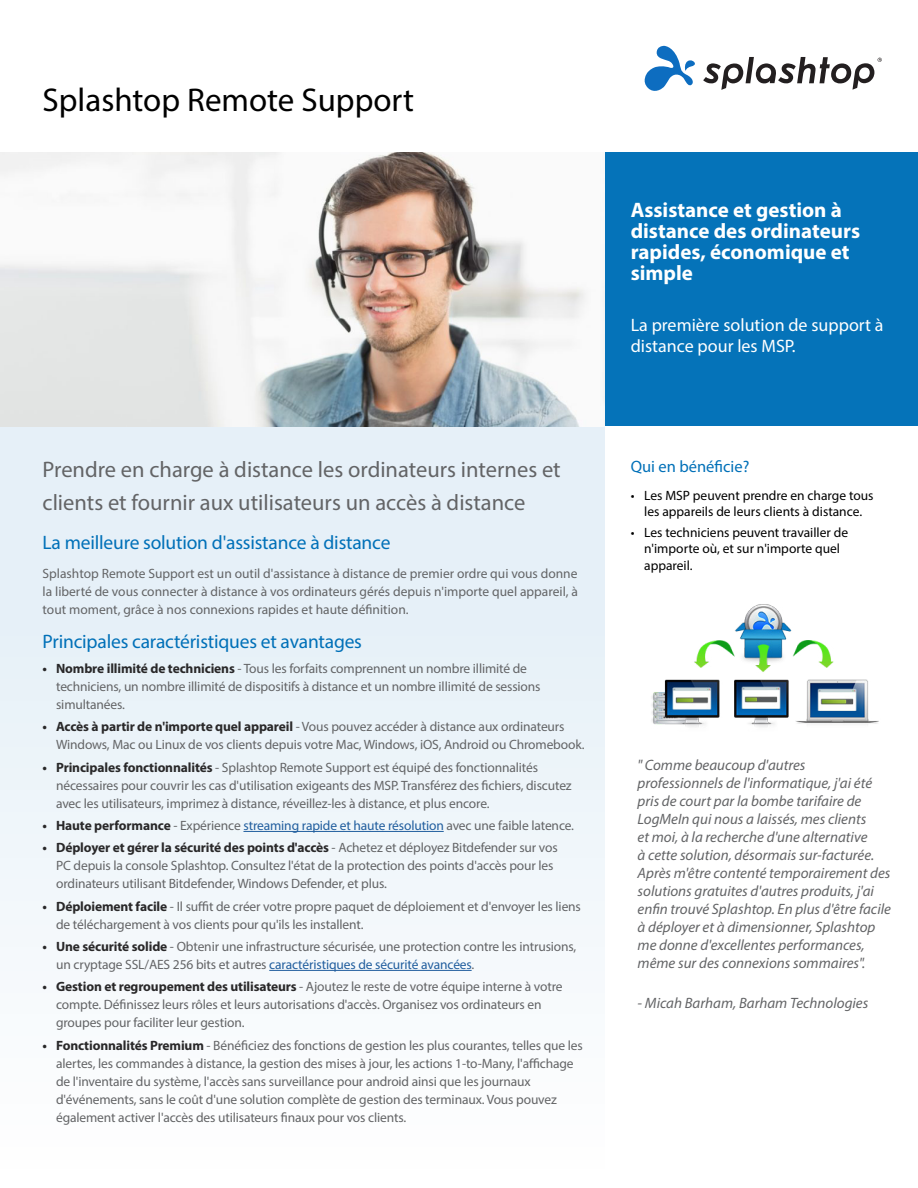
<style>
.page{position:relative;width:918px;height:1188px;background:#fff}
.page>*{position:absolute;margin:0;border:0;box-sizing:border-box;transform-origin:0 0}
.t1{font:33px "Myriad Pro";color:#000}
.t2{font:22.5px/33px "Myriad Pro";color:#636466}
.t3{font:700 21px/21px "Myriad Pro";color:#fff}
.t4{font:19.5px "Myriad Pro";letter-spacing:-.01em;color:#0070b8}
.t5{font:18px/21px "Myriad Pro";color:#fff}
.t6{font:16.5px "Myriad Pro";color:#0070b8}
.t7{font:italic 15px/18px "Myriad Pro";color:#636466}
.t8{font:13.5px/18px "Myriad Pro";letter-spacing:-.01em;color:#636466}
.t9{font:13.5px/16.5px "Myriad Pro";color:#000;text-align:center}
.s1{font-weight:700;color:#292829}
.s2{color:#215e9e}
</style>
<div class="page">
<div style="left:0;top:426px;width:605px;height:762px;background:linear-gradient(to bottom,#e1edf7,#fefefe)"></div>
<div style="left:591px;top:142px;width:327px;height:285px;background:#fff"></div>
<div style="left:605px;top:152px;width:313px;height:274px;background:#0573b9"></div>
<hr style="left:243px;top:831px;width:201px;height:1px;background:#215e9e">
<hr style="left:269px;top:970px;width:203px;height:1px;background:#215e9e">
<img style="left:0;top:152px;width:605px;height:274px">
<img style="left:652px;top:604px;width:227px;height:123px">
<svg style="left:703px;top:57px;width:179px;height:33px"></svg>
<svg style="left:644px;top:46px;width:51px;height:45px"></svg>
<h1 class="t1" style="left:43px;top:80px;width:373px">Splashtop Remote Support</h1>
<h2 class="t2" style="left:43px;top:452px;width:520px">Prendre en charge à distance les ordinateurs internes et clients et fournir aux utilisateurs un accès à distance</h2>
<h3 class="t4" style="left:43px;top:531px;width:349px">La meilleure solution d'assistance à distance</h3>
<p class="t8" style="left:43px;top:564px;width:537px;text-align:justify">Splashtop Remote Support est un outil d'assistance à distance de premier ordre qui vous donne la liberté de vous connecter à distance à vos ordinateurs gérés depuis n'importe quel appareil, à tout moment, grâce à nos connexions rapides et haute définition.</p>
<h3 class="t4" style="left:43px;top:629px;width:321px">Principales caractéristiques et avantages</h3>
<p class="t8" style="left:56px;top:659px;width:486px;text-indent:-14px"><span class="s1">• Nombre illimité de techniciens</span> - Tous les forfaits comprennent un nombre illimité de techniciens, un nombre illimité de dispositifs à distance et un nombre illimité de sessions simultanées.</p>
<p class="t8" style="left:56px;top:718px;width:530px;text-indent:-14px"><span class="s1">• Accès à partir de n'importe quel appareil</span> - Vous pouvez accéder à distance aux ordinateurs<br>Windows, Mac ou Linux de vos clients depuis votre Mac, Windows, iOS, Android ou Chromebook.</p>
<p class="t8" style="left:56px;top:758px;width:517px;text-indent:-14px"><span class="s1">• Principales fonctionnalités</span> - Splashtop Remote Support est équipé des fonctionnalités nécessaires pour couvrir les cas d'utilisation exigeants des MSP. Transférez des fichiers, discutez avec les utilisateurs, imprimez à distance, réveillez-les à distance, et plus encore.</p>
<p class="t8" style="left:43px;top:816px;width:533px"><span class="s1">• Haute performance</span> - Expérience <span class="s2">streaming rapide et haute résolution</span> avec une faible latence.</p>
<p class="t8" style="left:56px;top:839px;width:503px;text-indent:-14px"><span class="s1">• Déployer et gérer la sécurité des points d'accès</span> - Achetez et déployez Bitdefender sur vos<br>PC depuis la console Splashtop. Consultez l'état de la protection des points d'accès pour les ordinateurs utilisant Bitdefender, Windows Defender, et plus.</p>
<p class="t8" style="left:56px;top:897px;width:526px;text-indent:-14px"><span class="s1">• Déploiement facile</span> - Il suffit de créer votre propre paquet de déploiement et d'envoyer les liens de téléchargement à vos clients pour qu'ils les installent.</p>
<p class="t8" style="left:56px;top:937px;width:522px;text-indent:-14px"><span class="s1">• Une sécurité solide</span> - Obtenir une infrastructure sécurisée, une protection contre les intrusions, un cryptage SSL/AES 256 bits et autres <span class="s2">caractéristiques de sécurité avancées</span>.</p>
<p class="t8" style="left:56px;top:978px;width:508px;text-indent:-14px"><span class="s1">• Gestion et regroupement des utilisateurs</span> - Ajoutez le reste de votre équipe interne à votre compte. Définissez leurs rôles et leurs autorisations d'accès. Organisez vos ordinateurs en groupes pour faciliter leur gestion.</p>
<p class="t8" style="left:56px;top:1036px;width:528px;text-indent:-14px"><span class="s1">• Fonctionnalités Premium</span> - Bénéficiez des fonctions de gestion les plus courantes, telles que les alertes, les commandes à distance, la gestion des mises à jour, les actions 1-to-Many, l'affichage de l'inventaire du système, l'accès sans surveillance pour android ainsi que les journaux d'événements, sans le coût d'une solution complète de gestion des terminaux. Vous pouvez également activer l'accès des utilisateurs finaux pour vos clients.</p>
<h3 class="t3" style="left:631px;top:199px;width:231px">Assistance et gestion à distance des ordinateurs rapides, économique et simple</h3>
<h3 class="t5" style="left:631px;top:314px;width:254px">La première solution de support à distance pour les MSP.</h3>
<p class="t6" style="left:631px;top:457px;width:120px">Qui en bénéficie?</p>
<p class="t9" style="left:631px;top:487px;width:244px">• Les MSP peuvent prendre en charge tous les appareils de leurs clients à distance.</p>
<p class="t9" style="left:644px;top:524px;width:206px;text-align:left;text-indent:-14px">• Les techniciens peuvent travailler de n'importe où, et sur n'importe quel appareil.</p>
<p class="t7" style="left:638px;top:756px;width:255px">" Comme beaucoup d'autres professionnels de l'informatique, j'ai été pris de court par la bombe tarifaire de LogMeIn qui nous a laissés, mes clients<br>et moi, à la recherche d'une alternative<br>à cette solution, désormais sur-facturée.<br>Après m'être contenté temporairement des solutions gratuites d'autres produits, j'ai enfin trouvé Splashtop. En plus d'être facile à déployer et à dimensionner, Splashtop me donne d'excellentes performances, même sur des connexions sommaires".</p>
<p class="t7" style="left:638px;top:994px;width:232px">- Micah Barham, Barham Technologies</p>
</div>
